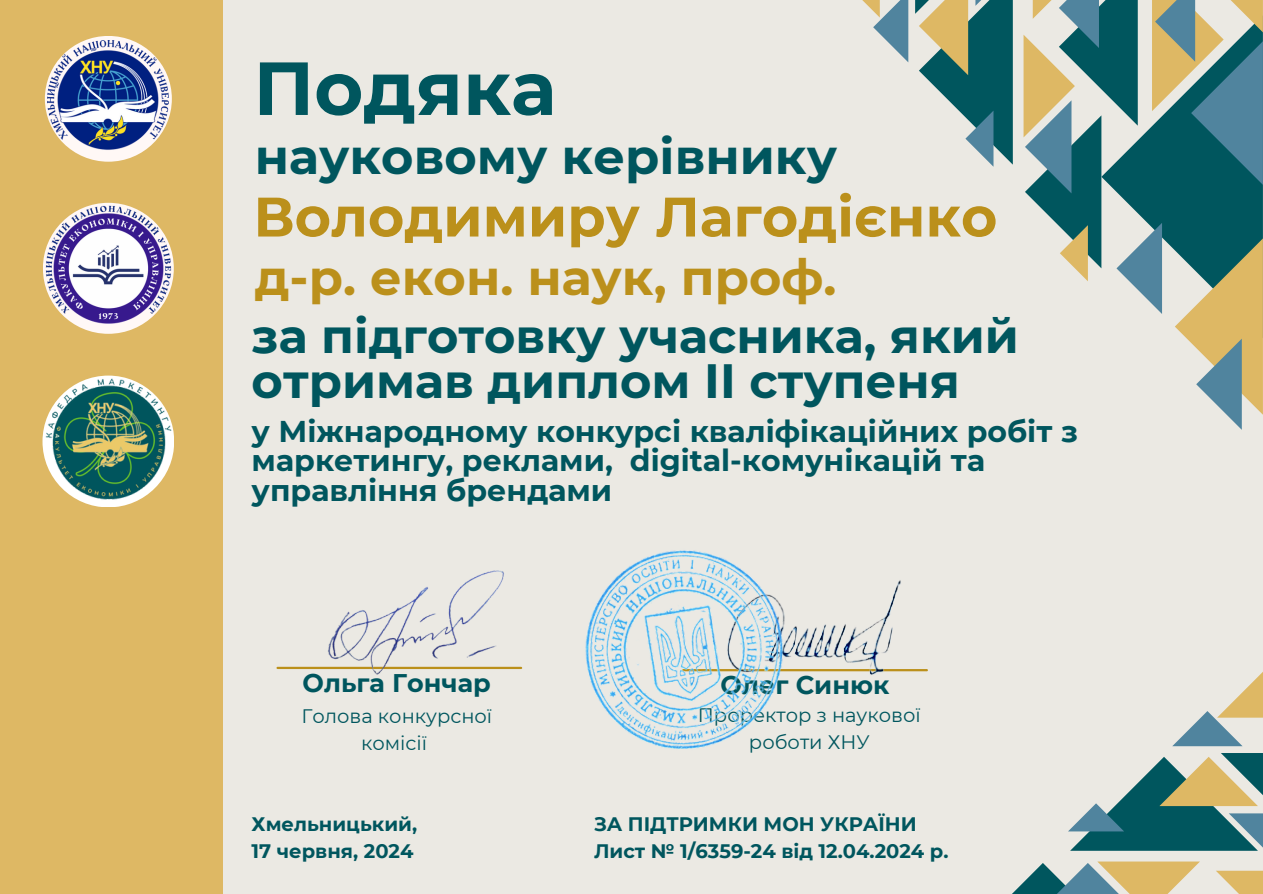
<style>
.page{position:relative;width:1263px;height:894px;background:#fff}
.page>*{position:absolute;margin:0;border:0;box-sizing:border-box;transform-origin:0 0}
.t1{font:700 75px "Montserrat";color:#00565e}
.t2{font:700 55.5px "Montserrat";color:#bb901b}
.t3{font:700 49.5px "Montserrat";color:#bb901b}
.t4{font:700 49.5px "Montserrat";color:#00565e}
.t5{font:700 48px/45px "Montserrat";color:#00565e}
.t6{font:700 30px/29.2px "Montserrat";color:#00565e}
.t7{font:700 25.5px "Montserrat";color:#00565e}
.t8{font:700 19.5px/27px "Montserrat";color:#00565e}
.t9{font:19.5px/27px "Montserrat";color:#00565e;text-align:center}
</style>
<div class="page">
<div style="left:0;top:0;width:1263px;height:893px;background:#ebe9e3"></div>
<div style="left:0;top:0;width:222px;height:893px;background:#deb864"></div>
<img style="left:43px;top:202px;width:131px;height:132px">
<div style="left:45px;top:36px;width:127px;height:126px;background:#fff8f6;border-radius:50%"></div>
<img style="left:48px;top:40px;width:120px;height:111px">
<img style="left:42px;top:375px;width:132px;height:132px">
<img style="left:791px;top:580px;width:137px;height:95px">
<img style="left:276px;top:570px;width:247px;height:105px">
<img style="left:585px;top:550px;width:206px;height:199px">
<svg style="left:862px;top:0;width:46px;height:62px"></svg>
<svg style="left:915px;top:0;width:98px;height:167px"></svg>
<svg style="left:1023px;top:0;width:240px;height:429px"></svg>
<svg style="left:1172px;top:672px;width:91px;height:74px"></svg>
<svg style="left:1013px;top:861px;width:187px;height:32px"></svg>
<svg style="left:1216px;top:870px;width:47px;height:23px"></svg>
<svg style="left:1068px;top:753px;width:195px;height:98px"></svg>
<h5 class="t1" style="left:253px;top:42px;width:305px">Подяка</h5>
<p class="t4" style="left:255px;top:126px;width:584px">науковому керівнику</p>
<p class="t2" style="left:253px;top:183px;width:745px">Володимиру Лагодієнко</p>
<p class="t3" style="left:255px;top:247px;width:583px">д-р. екон. наук, проф.</p>
<p class="t5" style="left:252px;top:313px;width:769px">за підготовку учасника, який отримав диплом II ступеня</p>
<h1 class="t6" style="left:252px;top:416px;width:828px">у Міжнародному конкурсі кваліфікаційних робіт з маркетингу, реклами, digital-комунікацій та управління брендами</h1>
<p class="t7" style="left:303px;top:667px;width:190px">Ольга Гончар</p>
<p class="t9" style="left:301px;top:702px;width:192px">Голова конкурсної комісії</p>
<p class="t8" style="left:252px;top:810px;width:167px">Хмельницький,<br>17 червня, 2024</p>
<p class="t7" style="left:721px;top:668px;width:170px">Олег Синюк</p>
<p class="t9" style="left:698px;top:701px;width:224px">Проректор з наукової</p>
<p class="t9" style="left:749px;top:728px;width:122px">роботи ХНУ</p>
<p class="t8" style="left:594px;top:810px;width:356px">ЗА ПІДТРИМКИ МОН УКРАЇНИ<br>Лист № 1/6359-24 від 12.04.2024 р.</p>
</div>
